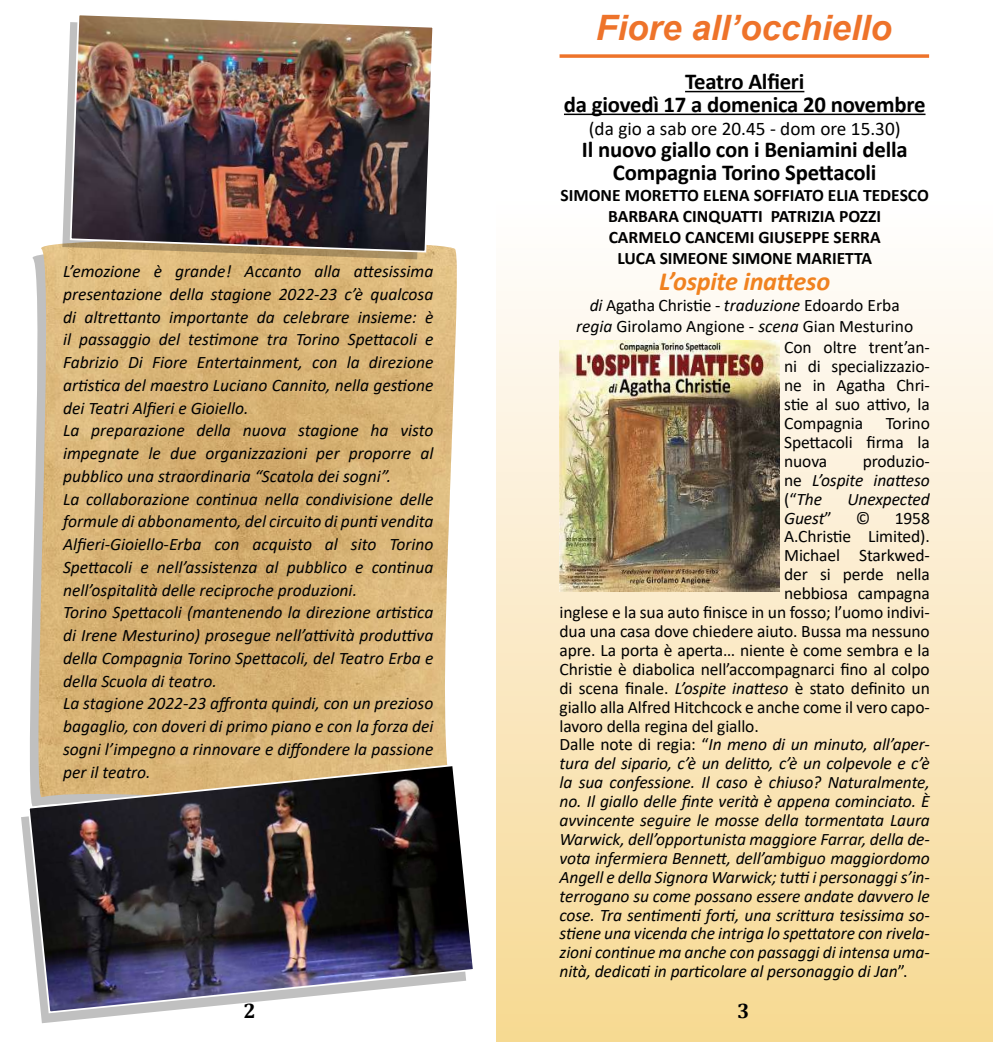
<style>
.page{position:relative;width:993px;height:1042px;background:#fff}
.page>*{position:absolute;margin:0;border:0;box-sizing:border-box;transform-origin:0 0}
.t1{font:italic 700 35px "Arial";color:#ee732a}
.t2{font:italic 700 26.25px "Calibri";letter-spacing:-.01em;color:#f08220}
.t3{font:700 22.75px/22.8px "Calibri";letter-spacing:-.01em;color:#000;text-align:center}
.t4{font:700 21px "Cambria";color:#000}
.t5{font:19.25px "Calibri";color:#000}
.t6{font:italic 17.5px/22.8px "Calibri";color:#000;text-align:justify}
.t7{font:17.5px/18.9px "Calibri";letter-spacing:-.005em;color:#000;text-align:justify}
.t8{font:700 17.5px/21px "Calibri";color:#000;text-align:center}
.s1{font-style:italic}
.s2{font-style:normal}
</style>
<div class="page">
<div style="left:496px;top:0;width:496px;height:1042px;background:linear-gradient(to bottom,#fff,#f7d997)"></div>
<svg style="left:559px;top:54px;width:369px;height:4px"></svg>
<hr style="left:684px;top:91px;width:120px;height:1px;background:#000">
<hr style="left:563px;top:114px;width:362px;height:1px;background:#000">
<img style="left:559px;top:340px;width:220px;height:251px">
<svg style="left:37px;top:243px;width:420px;height:520px;fill:#d9b577"></svg>
<svg style="left:21px;top:816px;width:112px;height:207px"></svg>
<img style="left:27px;top:763px;width:446px;height:251px">
<svg style="left:62px;top:61px;width:363px;height:198px"></svg>
<img style="left:69px;top:15px;width:366px;height:238px">
<p class="t6" style="left:63px;top:259px;width:372px;text-align:left">L’emozione è grande! Accanto alla attesissima presentazione della stagione 2022-23 c’è qualcosa di altrettanto importante da celebrare insieme: è il passaggio del testimone tra Torino Spettacoli e Fabrizio Di Fiore Entertainment, con la direzione artistica del maestro Luciano Cannito, nella gestione dei Teatri Alfieri e Gioiello.<br>La preparazione della nuova stagione ha visto impegnate le due organizzazioni per proporre al pubblico una straordinaria “Scatola dei sogni”.<br>La collaborazione continua nella condivisione delle formule di abbonamento, del circuito di punti vendita Alfieri-Gioiello-Erba con acquisto al sito Torino Spettacoli e nell’assistenza al pubblico e continua nell’ospitalità delle reciproche produzioni.<br>Torino Spettacoli (mantenendo la direzione artistica di Irene Mesturino) prosegue nell’attività produttiva della Compagnia Torino Spettacoli, del Teatro Erba e della Scuola di teatro.<br>La stagione 2022-23 affronta quindi, con un prezioso bagaglio, con doveri di primo piano e con la forza dei sogni l’impegno a rinnovare e diffondere la passione per il teatro.</p>
<p class="t4" style="left:243px;top:995px;width:14px">2</p>
<h1 class="t1" style="left:595px;top:4px;width:297px">Fiore all’occhiello</h1>
<h3 class="t3" style="left:563px;top:70px;width:363px">Teatro Alfieri<br>da giovedì 17 a domenica 20 novembre</h3>
<p class="t5" style="left:588px;top:115px;width:313px">(da gio a sab ore 20.45 - dom ore 15.30)</p>
<h3 class="t3" style="left:581px;top:138px;width:327px">Il nuovo giallo con i Beniamini della<br>Compagnia Torino Spettacoli</h3>
<p class="t8" style="left:560px;top:184px;width:370px">SIMONE MORETTO ELENA SOFFIATO ELIA TEDESCO BARBARA CINQUATTI PATRIZIA POZZI<br>CARMELO CANCEMI GIUSEPPE SERRA<br>LUCA SIMEONE SIMONE MARIETTA</p>
<h2 class="t2" style="left:659px;top:263px;width:172px">L’ospite inatteso</h2>
<p class="t7" style="left:589px;top:296px;width:311px"><span class="s1">di</span> Agatha Christie - <span class="s1">traduzione</span> Edoardo Erba</p>
<p class="t7" style="left:576px;top:317px;width:338px"><span class="s1">regia</span> Girolamo Angione - <span class="s1">scena</span> Gian Mesturino</p>
<p class="t7" style="left:783px;top:338px;width:147px">Con oltre trent’an-</p>
<p class="t7" style="left:783px;top:357px;width:147px">ni di specializzazio&shy;ne in Agatha Chri&shy;stie al suo attivo, la Compagnia</p>
<p class="t7" style="left:783px;top:413px;width:147px;text-indent:102px">Torino Spettacoli firma la nuova</p>
<p class="t6" style="left:783px;top:451px;width:147px;line-height:18.9px;text-indent:78px"><span class="s2">produzio&shy;ne</span> L’ospite inatteso <span class="s2">(“</span>The</p>
<p class="t6" style="left:847px;top:487px;width:84px">Unexpected</p>
<p class="t6" style="left:783px;top:505px;width:49px">Guest<span class="s2">”</span></p>
<p class="t7" style="left:855px;top:508px;width:16px">©</p>
<p class="t7" style="left:894px;top:508px;width:37px">1958</p>
<p class="t7" style="left:783px;top:527px;width:147px">A.Christie Limited).</p>
<p class="t7" style="left:783px;top:546px;width:147px">Michael Starkwed-</p>
<p class="t7" style="left:783px;top:564px;width:147px">der si perde nella</p>
<p class="t7" style="left:783px;top:583px;width:147px">nebbiosa campagna</p>
<p class="t7" style="left:559px;top:602px;width:371px">inglese e la sua auto finisce in un fosso; l’uomo indivi-</p>
<p class="t7" style="left:559px;top:621px;width:371px">dua una casa dove chiedere aiuto. Bussa ma nessuno</p>
<p class="t7" style="left:559px;top:640px;width:372px">apre. La porta è aperta… niente è come sembra e la</p>
<p class="t7" style="left:559px;top:659px;width:371px">Christie è diabolica nell’accompagnarci fino al colpo</p>
<p class="t7" style="left:559px;top:678px;width:371px">di scena finale. <span class="s1">L’ospite inatteso</span> è stato definito un</p>
<p class="t7" style="left:559px;top:697px;width:371px">giallo alla Alfred Hitchcock e anche come il vero capo-</p>
<p class="t7" style="left:559px;top:716px;width:201px">lavoro della regina del giallo.</p>
<p class="t6" style="left:559px;top:732px;width:372px"><span class="s2">Dalle note di regia: “</span>In meno di un minuto, all’aper-</p>
<p class="t6" style="left:559px;top:751px;width:371px">tura del sipario, c’è un delitto, c’è un colpevole e c’è</p>
<p class="t6" style="left:559px;top:770px;width:371px">la sua confessione. Il caso è chiuso? Naturalmente,</p>
<p class="t6" style="left:559px;top:789px;width:371px">no. Il giallo delle finte verità è appena cominciato. È</p>
<p class="t6" style="left:559px;top:808px;width:372px">avvincente seguire le mosse della tormentata Laura</p>
<p class="t6" style="left:559px;top:827px;width:372px">Warwick, dell’opportunista maggiore Farrar, della de-</p>
<p class="t6" style="left:559px;top:846px;width:371px">vota infermiera Bennett, dell’ambiguo maggiordomo</p>
<p class="t6" style="left:559px;top:865px;width:371px">Angell e della Signora Warwick; tutti i personaggi s’in-</p>
<p class="t6" style="left:559px;top:883px;width:372px">terrogano su come possano essere andate davvero le</p>
<p class="t6" style="left:559px;top:902px;width:372px">cose. Tra sentimenti forti, una scrittura tesissima so-</p>
<p class="t6" style="left:559px;top:921px;width:371px">stiene una vicenda che intriga lo spettatore con rivela-</p>
<p class="t6" style="left:559px;top:940px;width:371px">zioni continue ma anche con passaggi di intensa uma-</p>
<p class="t6" style="left:559px;top:959px;width:349px">nità, dedicati in particolare al personaggio di Jan<span class="s2">”.</span></p>
<p class="t4" style="left:736px;top:995px;width:14px">3</p>
</div>
